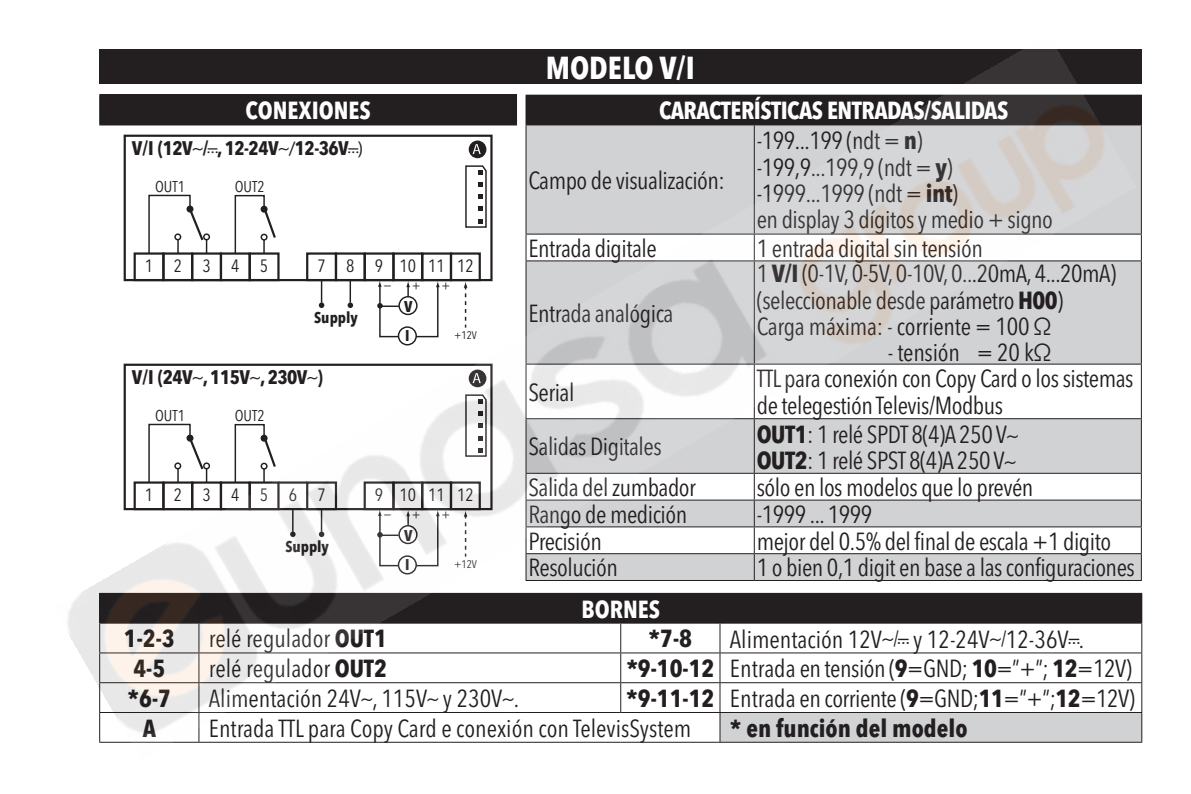
<style>
.page{position:relative;width:1191px;height:794px;background:#fff}
.page>*{position:absolute;margin:0;border:0;box-sizing:border-box;transform-origin:0 0}
.t1{font:700 condensed 31.5px "Avenir Next LT Pro";color:#fff}
.t2{font:condensed 24.5px/26.2px "Avenir Next LT Pro";letter-spacing:-.02em;color:#231f20}
.t3{font:condensed 24.5px "Avenir Next LT Pro";color:#231f20}
.t4{font:700 condensed 24.5px "Avenir Next LT Pro";letter-spacing:-.02em;color:#fff}
.t5{font:700 condensed 24.5px "Avenir Next LT Pro";color:#231f20}
.t6{font:700 condensed 24.5px "Avenir Next LT Pro";color:#fff}
.t7{font:700 condensed 19.6px "Avenir Next LT Pro";letter-spacing:-.025em;color:#231f20}
.t8{font:condensed 17.85px "Avenir Next LT Pro";letter-spacing:.92em;color:#231f20}
.t9{font:700 condensed 15.4px "Avenir Next LT Pro";color:#231f20}
.t10{font:condensed 15.4px "Avenir Next LT Pro";color:#231f20}
.t11{font:condensed 13.3px "Avenir Next LT Pro";color:#231f20}
.t12{font:condensed 11.2px "Avenir Next LT Pro";color:#231f20}
.s1{font-family:"E Wsimbol";font-weight:400;font-stretch:normal}
.s2{font-family:"Myriad Pro";font-weight:400;font-stretch:normal}
.s3{font-weight:700}
.s4{font-family:"E Wsimbol";font-stretch:normal;font-size:21px}
.s5{font-size:21px}
</style>
<div class="page">
<hr style="left:754px;top:95px;width:387px;height:1px;background:#231f20">
<hr style="left:1140px;top:96px;width:2px;height:28px;background:#231f20">
<hr style="left:754px;top:124px;width:387px;height:1px;background:#231f20">
<hr style="left:1140px;top:125px;width:2px;height:109px;background:#231f20">
<hr style="left:754px;top:233px;width:387px;height:2px;background:#231f20">
<hr style="left:1140px;top:234px;width:2px;height:26px;background:#231f20">
<hr style="left:754px;top:260px;width:387px;height:1px;background:#231f20">
<hr style="left:1140px;top:261px;width:2px;height:103px;background:#231f20">
<hr style="left:754px;top:363px;width:387px;height:2px;background:#231f20">
<hr style="left:1140px;top:364px;width:2px;height:54px;background:#231f20">
<hr style="left:754px;top:418px;width:387px;height:1px;background:#231f20">
<hr style="left:1140px;top:419px;width:2px;height:54px;background:#231f20">
<hr style="left:754px;top:473px;width:387px;height:1px;background:#231f20">
<hr style="left:1140px;top:474px;width:2px;height:25px;background:#231f20">
<hr style="left:754px;top:499px;width:387px;height:2px;background:#231f20">
<hr style="left:1140px;top:500px;width:2px;height:26px;background:#231f20">
<hr style="left:754px;top:526px;width:387px;height:1px;background:#231f20">
<hr style="left:1140px;top:527px;width:2px;height:26px;background:#231f20">
<hr style="left:754px;top:553px;width:387px;height:1px;background:#231f20">
<hr style="left:1140px;top:554px;width:2px;height:26px;background:#231f20">
<hr style="left:754px;top:580px;width:387px;height:1px;background:#231f20">
<hr style="left:720px;top:593px;width:422px;height:1px;background:#231f20">
<hr style="left:720px;top:622px;width:422px;height:2px;background:#231f20">
<hr style="left:720px;top:652px;width:422px;height:1px;background:#231f20">
<hr style="left:720px;top:682px;width:422px;height:1px;background:#231f20">
<hr style="left:720px;top:712px;width:422px;height:1px;background:#231f20">
<svg style="left:1141px;top:594px;width:1px;height:147px"></svg>
<hr style="left:720px;top:741px;width:422px;height:2px;background:#231f20">
<img style="left:68px;top:49px;width:1067px;height:694px">
<p class="t1" style="left:546px;top:49px;width:151px">MODELO V/I</p>
<p class="t6" style="left:245px;top:95px;width:127px">CONEXIONES</p>
<p class="t4" style="left:659px;top:96px;width:351px">CARACTERÍSTICAS ENTRADAS/SALIDAS</p>
<p class="t7" style="left:132px;top:136px;width:233px">V/I (12V<span class="s1">a</span>/<span class="s1">c</span>, 12-24V<span class="s1">a</span><span class="s2">/</span>12-36V<span class="s1">c</span><span class="s2">)</span></p>
<p class="t10" style="left:155px;top:178px;width:31px">OUT1</p>
<p class="t10" style="left:235px;top:178px;width:31px">OUT2</p>
<p class="t8" style="left:145px;top:255px;width:125px">12345</p>
<p class="t8" style="left:317px;top:255px;width:158px">7 8 9 101112</p>
<p class="t9" style="left:314px;top:308px;width:45px">Supply</p>
<p class="t7" style="left:132px;top:365px;width:193px">V/I (24V<span class="s1">a</span>, 115V<span class="s1">a</span>, 230V<span class="s1">a</span>)</p>
<p class="t10" style="left:155px;top:407px;width:31px">OUT1</p>
<p class="t10" style="left:235px;top:407px;width:31px">OUT2</p>
<p class="t11" style="left:383px;top:277px;width:10px">−</p>
<p class="t11" style="left:412px;top:277px;width:10px">+</p>
<p class="t11" style="left:441px;top:277px;width:10px">+</p>
<p class="t9" style="left:404px;top:297px;width:10px">V</p>
<p class="t9" style="left:405px;top:326px;width:6px">I</p>
<p class="t12" style="left:454px;top:329px;width:24px">+12V</p>
<p class="t8" style="left:145px;top:484px;width:125px">12345</p>
<p class="t8" style="left:317px;top:484px;width:10px">7</p>
<p class="t8" style="left:375px;top:484px;width:100px">9 10 11 12</p>
<p class="t8" style="left:289px;top:484px;width:10px">6</p>
<p class="t9" style="left:285px;top:537px;width:45px">Supply</p>
<p class="t11" style="left:383px;top:506px;width:10px">−</p>
<p class="t11" style="left:412px;top:506px;width:10px">+</p>
<p class="t11" style="left:441px;top:506px;width:10px">+</p>
<p class="t9" style="left:404px;top:526px;width:10px">V</p>
<p class="t9" style="left:405px;top:555px;width:6px">I</p>
<p class="t12" style="left:454px;top:557px;width:24px">+12V</p>
<p class="t2" style="left:528px;top:167px;width:198px">Campo de visualización:</p>
<p class="t2" style="left:756px;top:128px;width:298px">-199...199 (ndt = <span class="s3">n</span>)<br>-199,9...199,9 (ndt = <span class="s3">y</span>) -1999...1999 (ndt = <span class="s3">int</span>)<br>en display 3 dígitos y medio + signo</p>
<p class="t2" style="left:528px;top:235px;width:130px">Entrada digitale</p>
<p class="t2" style="left:756px;top:235px;width:227px">1 entrada digital sin tensión</p>
<p class="t2" style="left:756px;top:260px;width:361px">1 <span class="s3">V/I</span> (0-1V, 0-5V, 0-10V, 0...20mA, 4...20mA) (seleccionable desde parámetro <span class="s3">H00</span>)<br>Carga máxima: - corriente = 100 Ω</p>
<p class="t2" style="left:887px;top:339px;width:166px">- tensión = 20 kΩ</p>
<p class="t2" style="left:528px;top:300px;width:146px">Entrada analógica</p>
<p class="t2" style="left:528px;top:379px;width:47px">Serial</p>
<p class="t2" style="left:528px;top:433px;width:135px">Salidas Digitales</p>
<p class="t2" style="left:756px;top:366px;width:378px">TTL para conexión con Copy Card o los sistemas de telegestión Televis/Modbus</p>
<p class="t2" style="left:756px;top:421px;width:263px"><span class="s3">OUT1</span>: 1 relé SPDT 8(4)A 250 V<span class="s4">a<br></span><span class="s3">OUT2</span>: 1 relé SPST 8(4)A 250 V<span class="s4">a</span></p>
<p class="t2" style="left:528px;top:474px;width:169px">Salida del zumbador</p>
<p class="t2" style="left:757px;top:474px;width:278px">sólo en los modelos que lo prevén</p>
<p class="t2" style="left:528px;top:501px;width:160px">Rango de medición</p>
<p class="t2" style="left:757px;top:501px;width:117px">-1999 ... 1999</p>
<p class="t2" style="left:528px;top:528px;width:75px">Precisión</p>
<p class="t2" style="left:757px;top:528px;width:356px">mejor del 0.5% del final de escala +1 digito</p>
<p class="t2" style="left:528px;top:554px;width:91px">Resolución</p>
<p class="t2" style="left:757px;top:554px;width:379px">1 o bien 0,1 digit en base a las configuraciones</p>
<p class="t4" style="left:581px;top:594px;width:80px">BORNES</p>
<p class="t5" style="left:124px;top:623px;width:52px">1-2-3</p>
<p class="t3" style="left:209px;top:624px;width:180px">relé regulador <span class="s3">OUT1</span></p>
<p class="t5" style="left:648px;top:623px;width:45px">*7-8</p>
<p class="t3" style="left:730px;top:624px;width:356px">Alimentación 12V<span class="s4">a</span><span class="s5">/</span><span class="s4">c</span> y 12-24V<span class="s4">a</span><span class="s5">/</span>12-36V<span class="s4">c</span>.</p>
<p class="t5" style="left:133px;top:653px;width:33px">4-5</p>
<p class="t3" style="left:209px;top:654px;width:180px">relé regulador <span class="s3">OUT2</span></p>
<p class="t2" style="left:626px;top:655px;width:507px"><span class="s3">*9-10-12</span> Entrada en tensión (<span class="s3">9</span>=GND; <span class="s3">10</span>=”+”; <span class="s3">12</span>=12V)</p>
<p class="t5" style="left:128px;top:683px;width:45px">*6-7</p>
<p class="t3" style="left:209px;top:684px;width:312px">Alimentación 24V<span class="s4">a</span>, 115V<span class="s4">a</span> y 230V<span class="s4">a</span>.</p>
<p class="t2" style="left:626px;top:685px;width:510px"><span class="s3">*9-11-12</span> Entrada en corriente (<span class="s3">9</span>=GND;<span class="s3">11</span>=”+”;<span class="s3">12</span>=12V)</p>
<p class="t5" style="left:143px;top:713px;width:15px">A</p>
<p class="t3" style="left:209px;top:713px;width:484px">Entrada TTL para Copy Card e conexión con TelevisSystem</p>
<p class="t5" style="left:730px;top:713px;width:239px">* en función del modelo</p>
</div>
